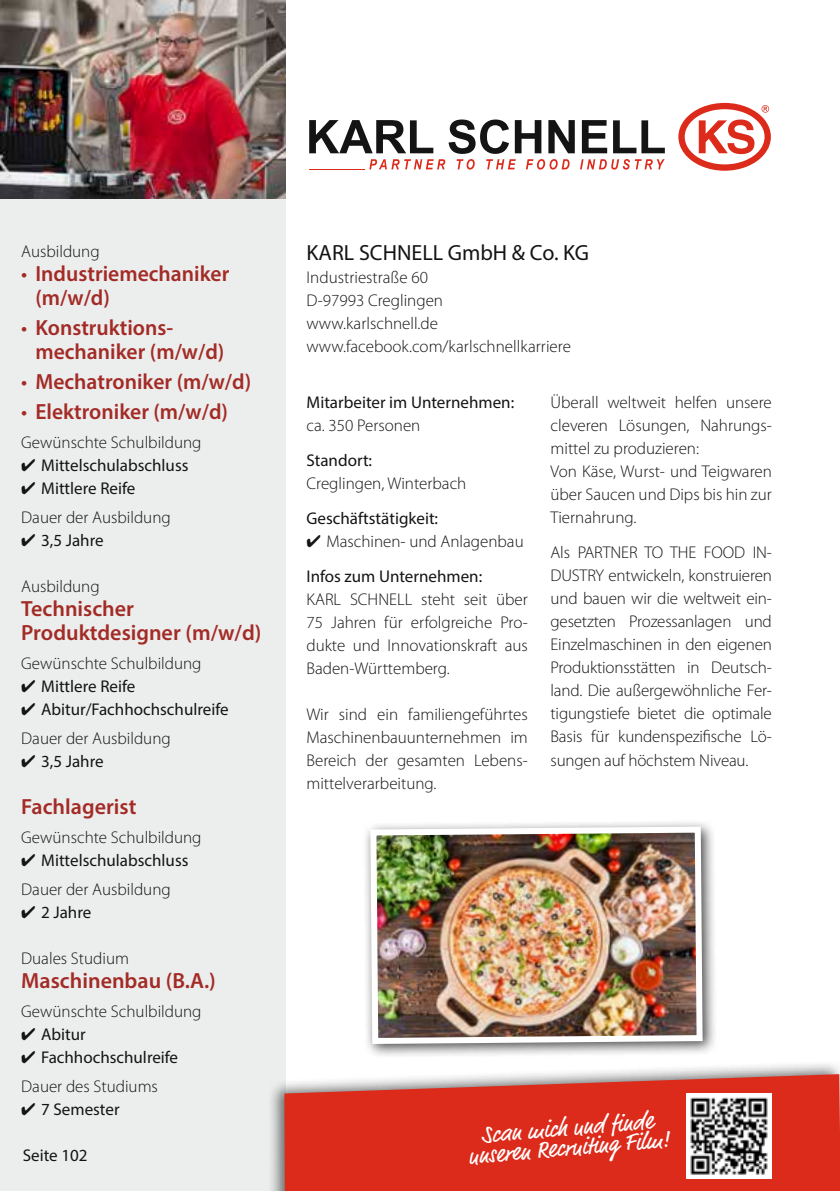
<style>
.page{position:relative;width:840px;height:1191px;background:#fff}
.page>*{position:absolute;margin:0;border:0;box-sizing:border-box;transform-origin:0 0}
.t1{font:24px/20px "Market Pro";color:#fff;text-align:center}
.t2{font:600 22px/24px "Myriad Pro";color:#a32b26}
.t3{font:22px "Myriad Pro";color:#131413}
.t4{font:300 17px/23px "Myriad Pro";color:#131413}
.t5{font:17px/29px "Myriad Pro";color:#131413}
.s1{font-weight:400}
.s2{font-weight:300}
</style>
<div class="page">
<div style="left:0;top:198px;width:285px;height:993px;background:#eceded"></div>
<div style="left:362px;top:819px;width:355px;height:239px;background:#131413;opacity:.75"></div>
<img style="left:367px;top:823px;width:338px;height:224px">
<div style="left:267px;top:1060px;width:572px;height:131px;background:#131413;opacity:.6"></div>
<svg style="left:284px;top:1074px;width:555px;height:117px;background:#da3a2c"></svg>
<svg style="left:678px;top:103px;width:92px;height:68px"></svg>
<svg style="left:309px;top:119px;width:355px;height:51px"></svg>
<img style="left:0;top:0;width:285px;height:198px">
<img style="left:686px;top:1093px;width:85px;height:85px">
<p class="t4" style="left:21px;top:240px;width:80px">Ausbildung</p>
<p class="t2" style="left:35px;top:261px;width:195px;text-indent:-14px"><span class="s1">•</span> Industriemechaniker (m/w/d)</p>
<p class="t2" style="left:35px;top:315px;width:190px;text-indent:-14px"><span class="s1">•</span> Konstruktions&shy;mechaniker (m/w/d)</p>
<p class="t2" style="left:21px;top:369px;width:231px"><span class="s1">•</span> Mechatroniker (m/w/d)</p>
<p class="t2" style="left:21px;top:399px;width:208px"><span class="s1">•</span> Elektroniker (m/w/d)</p>
<p class="t4" style="left:21px;top:431px;width:182px">Gewünschte Schulbildung</p>
<p class="t5" style="left:21px;top:450px;width:169px">✔ Mittelschulabschluss</p>
<p class="t4" style="left:21px;top:474px;width:151px;line-height:29px">✔ <span class="s1">Mittlere Reife<br></span>Dauer der Ausbildung</p>
<p class="t5" style="left:21px;top:525px;width:84px">✔ 3,5 Jahre</p>
<p class="t4" style="left:21px;top:575px;width:80px">Ausbildung</p>
<p class="t2" style="left:21px;top:596px;width:241px">Technischer<br>Produktdesigner (m/w/d)</p>
<p class="t4" style="left:21px;top:652px;width:182px">Gewünschte Schulbildung</p>
<p class="t5" style="left:21px;top:671px;width:115px">✔ Mittlere Reife</p>
<p class="t5" style="left:21px;top:694px;width:209px">✔ Abitur/Fachhochschulreife<br><span class="s2">Dauer der Ausbildung</span></p>
<p class="t5" style="left:21px;top:746px;width:84px">✔ 3,5 Jahre</p>
<p class="t2" style="left:21px;top:794px;width:117px">Fachlagerist</p>
<p class="t4" style="left:21px;top:826px;width:182px">Gewünschte Schulbildung</p>
<p class="t5" style="left:21px;top:845px;width:169px">✔ Mittelschulabschluss<br><span class="s2">Dauer der Ausbildung</span></p>
<p class="t5" style="left:21px;top:897px;width:71px">✔ 2 Jahre</p>
<p class="t4" style="left:21px;top:947px;width:109px">Duales Studium</p>
<p class="t2" style="left:21px;top:968px;width:196px">Maschinenbau (B.A.)</p>
<p class="t4" style="left:21px;top:1000px;width:182px">Gewünschte Schulbildung</p>
<p class="t5" style="left:21px;top:1019px;width:66px">✔ Abitur</p>
<p class="t5" style="left:21px;top:1042px;width:158px">✔ Fachhochschulreife<br><span class="s2">Dauer des Studiums</span></p>
<p class="t5" style="left:21px;top:1094px;width:100px">✔ 7 Semester</p>
<p class="t5" style="left:23px;top:1140px;width:66px">Seite 102</p>
<p class="t3" style="left:306px;top:239px;width:284px">KARL SCHNELL GmbH &amp; Co. KG</p>
<p class="t4" style="left:306px;top:266px;width:266px">Industriestraße 60<br>D-97993 Creglingen www.karlschnell.de www.facebook.com/karlschnellkarriere</p>
<p class="t5" style="left:306px;top:388px;width:209px">Mitarbeiter im Unternehmen:</p>
<p class="t4" style="left:306px;top:414px;width:115px">ca. 350 Personen</p>
<p class="t5" style="left:306px;top:446px;width:67px">Standort:</p>
<p class="t4" style="left:306px;top:472px;width:161px">Creglingen, Winterbach</p>
<p class="t5" style="left:306px;top:504px;width:133px">Geschäftstätigkeit:</p>
<p class="t4" style="left:306px;top:524px;width:218px;line-height:35px">✔ Maschinen- und Anlagenbau<br><span class="s1">Infos zum Unternehmen:</span></p>
<p class="t4" style="left:306px;top:588px;width:223px;text-align:justify">KARL SCHNELL steht seit über 75 Jahren für erfolgreiche Pro&shy;dukte und Innovationskraft aus Baden-Württemberg.</p>
<p class="t4" style="left:306px;top:703px;width:223px;text-align:justify">Wir sind ein familiengeführtes Maschinenbauunternehmen im Bereich der gesamten Lebens&shy;mittelverarbeitung.</p>
<p class="t4" style="left:550px;top:391px;width:223px">Überall weltweit helfen unsere cleveren Lösungen, Nahrungs&shy;mittel zu produzieren:<br>Von Käse, Wurst- und Teigwaren über Saucen und Dips bis hin zur<br>Tiernahrung.</p>
<p class="t4" style="left:550px;top:541px;width:223px;text-align:justify">Als PARTNER TO THE FOOD IN-DUSTRY entwickeln, konstruieren und bauen wir die weltweit ein&shy;gesetzten Prozessanlagen und Einzelmaschinen in den eigenen Produktionsstätten in Deutsch&shy;land. Die außergewöhnliche Fer&shy;tigungstiefe bietet die optimale Basis für kundenspezifische Lö&shy;sungen auf höchstem Niveau.</p>
<h1 class="t1" style="left:465px;top:1127px;width:203px;rotate:-5deg">Scan mich und fi nde unseren Recruiting Film!</h1>
</div>
